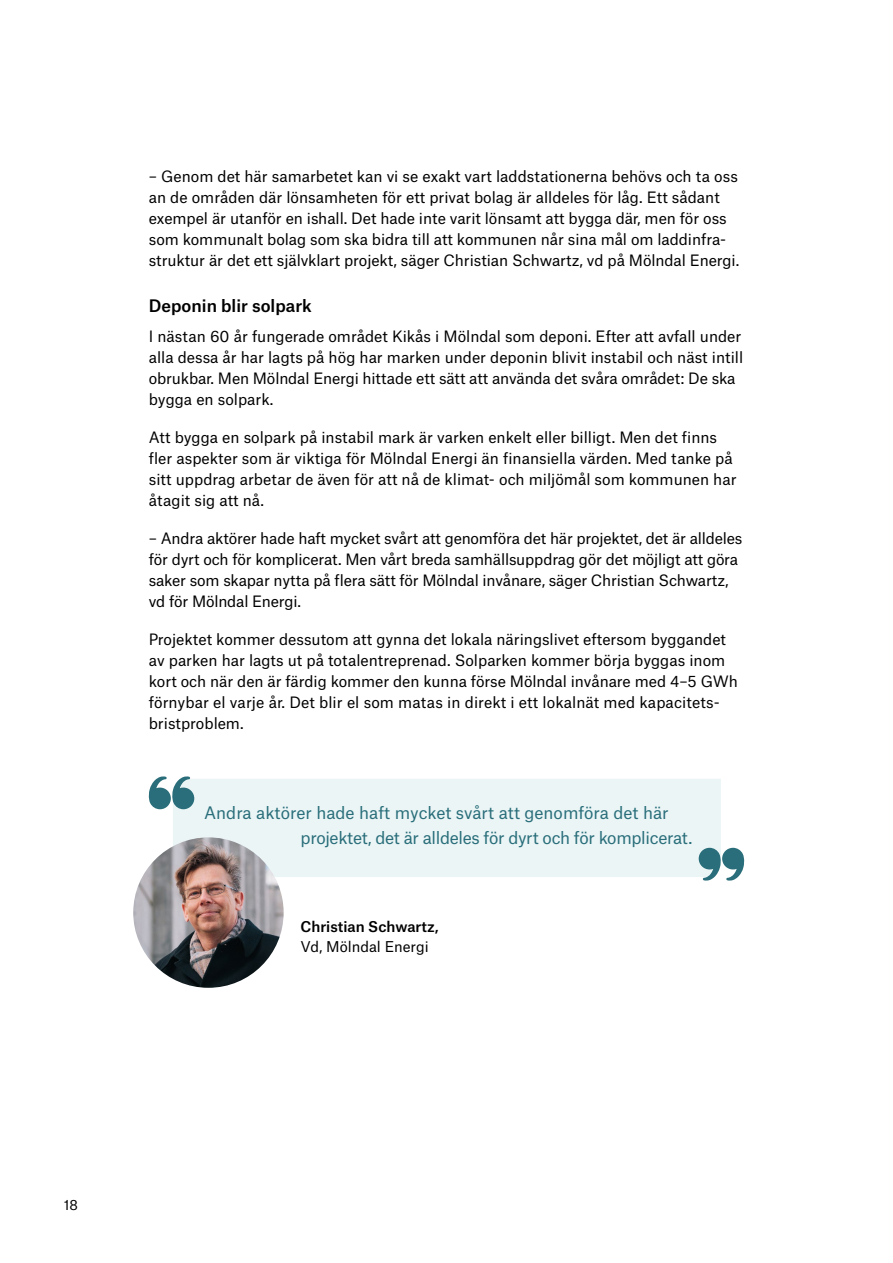
<style>
.page{position:relative;width:893px;height:1263px;background:#fff}
.page>*{position:absolute;margin:0;border:0;box-sizing:border-box;transform-origin:0 0}
.Citat_ny{font:16.5px/25.5px "Atlas Grotesk";letter-spacing:-.01em;color:#296e7a}
.t1{font:500 16.5px "Atlas Grotesk";color:#000001}
.t2{font:15px/21px "Atlas Grotesk";color:#000001}
.Bildtext{font:500 14.25px/19.5px "Atlas Grotesk";color:#000001}
.t3{font:13.5px "Atlas Grotesk";color:#000001}
.s1{font-weight:400}
</style>
<div class="page">
<div style="left:173px;top:779px;width:548px;height:98px;background:#ebf5f6"></div>
<svg style="left:149px;top:776px;width:45px;height:33px"></svg>
<svg style="left:699px;top:848px;width:45px;height:33px"></svg>
<img style="left:133px;top:837px;width:151px;height:151px;border-radius:75px">
<p class="t2" style="left:149px;top:164px;width:592px">– Genom det här samarbetet kan vi se exakt vart laddstationerna behövs och ta oss an de områden där lönsamheten för ett privat bolag är alldeles för låg. Ett sådant exempel är utanför en ishall. Det hade inte varit lönsamt att bygga där, men för oss som kommunalt bolag som ska bidra till att kommunen når sina mål om laddinfra&shy;struktur är det ett självklart projekt, säger Christian Schwartz, vd på Mölndal Energi.</p>
<h2 class="t1" style="left:149px;top:292px;width:165px">Deponin blir solpark</h2>
<p class="t2" style="left:149px;top:324px;width:596px">I nästan 60 år fungerade området Kikås i Mölndal som deponi. Efter att avfall under alla dessa år har lagts på hög har marken under deponin blivit instabil och näst intill obrukbar. Men Mölndal Energi hittade ett sätt att använda det svåra området: De ska bygga en solpark.</p>
<p class="t2" style="left:149px;top:425px;width:589px">Att bygga en solpark på instabil mark är varken enkelt eller billigt. Men det finns fler aspekter som är viktiga för Mölndal Energi än finansiella värden. Med tanke på sitt uppdrag arbetar de även för att nå de klimat- och miljömål som kommunen har åtagit sig att nå.</p>
<p class="t2" style="left:149px;top:526px;width:595px">– Andra aktörer hade haft mycket svårt att genomföra det här projektet, det är alldeles för dyrt och för komplicerat. Men vårt breda samhällsuppdrag gör det möjligt att göra saker som skapar nytta på flera sätt för Mölndal invånare, säger Christian Schwartz, vd för Mölndal Energi.</p>
<p class="t2" style="left:149px;top:627px;width:591px">Projektet kommer dessutom att gynna det lokala näringslivet eftersom byggandet av parken har lagts ut på totalentreprenad. Solparken kommer börja byggas inom kort och när den är färdig kommer den kunna förse Mölndal invånare med 4–5 GWh förnybar el varje år. Det blir el som matas in direkt i ett lokalnät med kapacitets&shy;bristproblem.</p>
<p class="Citat_ny" style="left:301px;top:798px;width:393px;text-indent:-97px">Andra aktörer hade haft mycket svårt att genomföra det här projektet, det är alldeles för dyrt och för komplicerat.</p>
<p class="Bildtext" style="left:301px;top:916px;width:140px">Christian Schwartz,<br><span class="s1">Vd, Mölndal Energi</span></p>
<p class="t3" style="left:64px;top:1194px;width:16px">18</p>
</div>
